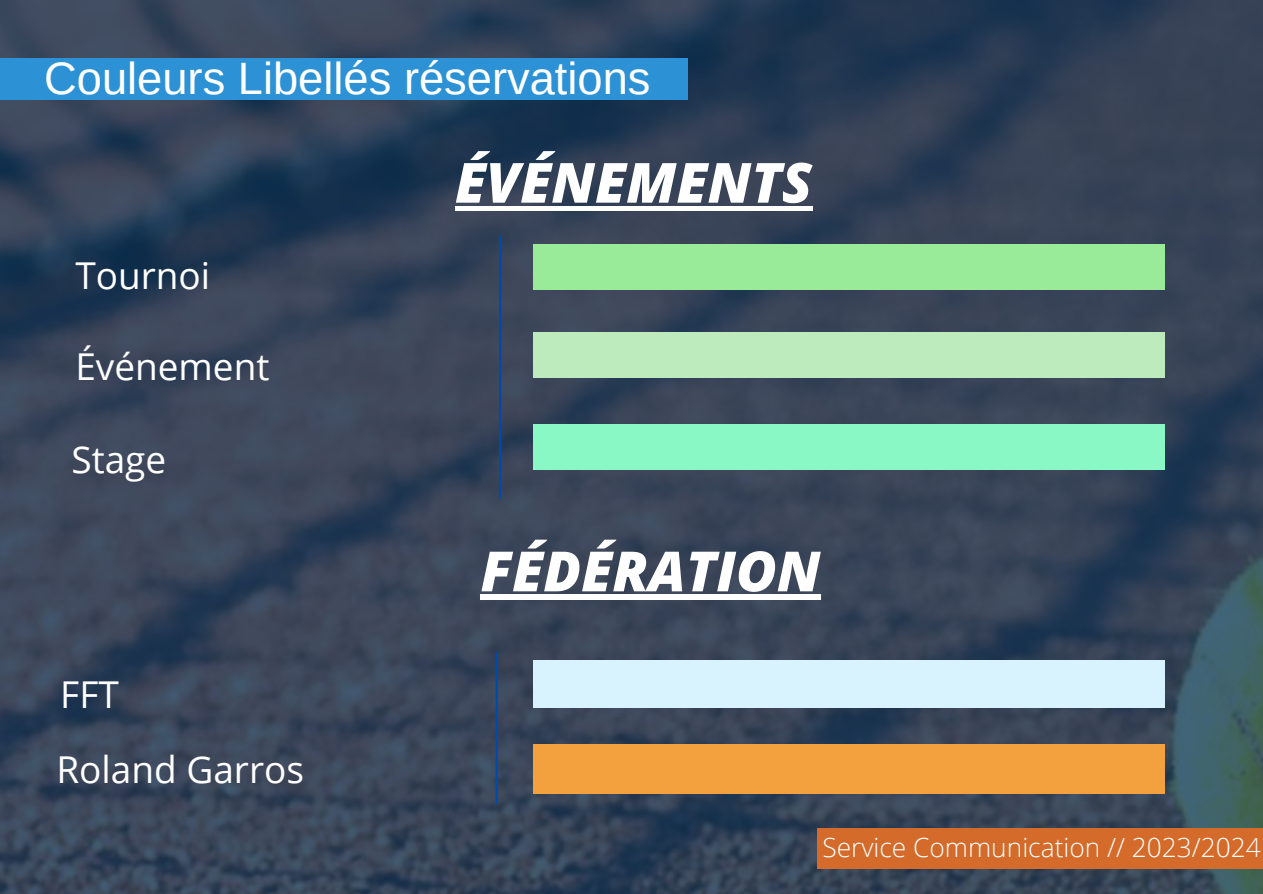
<style>
.page{position:relative;width:1263px;height:894px;background:#fff}
.page>*{position:absolute;margin:0;border:0;box-sizing:border-box;transform-origin:0 0}
.t1{font:italic 800 55.5px "Open Sans";color:#fff}
.t2{font:italic 800 55.35px "Open Sans";color:#fff}
.t3{font:45.3px "Arimo";color:#fff}
.t4{font:36.9px "Open Sans";color:#fff}
.t5{font:300 26.25px "Open Sans";color:#fff}
</style>
<div class="page">
<img style="left:0;top:0;width:1263px;height:893px">
<div style="left:0;top:58px;width:688px;height:41px;background:#2c92d5"></div>
<hr style="left:499px;top:237px;width:2px;height:260px;background:#004aad">
<hr style="left:496px;top:653px;width:2px;height:149px;background:#004aad">
<div style="left:817px;top:828px;width:446px;height:39px;background:#d46b2a"></div>
<div style="left:533px;top:245px;width:631px;height:45px;background:#99ea99"></div>
<div style="left:533px;top:332px;width:631px;height:45px;background:#bdebbd"></div>
<div style="left:533px;top:424px;width:631px;height:45px;background:#89f8c5"></div>
<div style="left:533px;top:660px;width:631px;height:47px;background:#d8f3fd"></div>
<div style="left:533px;top:743px;width:631px;height:50px;background:#f3a13f"></div>
<hr style="left:455px;top:206px;width:357px;height:4px;background:#fff">
<div style="left:481px;top:594px;width:340px;height:5px;background:#fff"></div>
<p class="t3" style="left:44px;top:53px;width:608px">Couleurs Libellés réservations</p>
<p class="t4" style="left:75px;top:250px;width:136px">Tournoi</p>
<p class="t4" style="left:75px;top:340px;width:196px">Événement</p>
<p class="t4" style="left:71px;top:433px;width:96px">Stage</p>
<p class="t4" style="left:60px;top:668px;width:60px">FFT</p>
<p class="t4" style="left:56px;top:743px;width:249px">Roland Garros</p>
<p class="t2" style="left:455px;top:143px;width:359px">ÉVÉNEMENTS</p>
<p class="t1" style="left:481px;top:532px;width:341px">FÉDÉRATION</p>
<p class="t5" style="left:822px;top:828px;width:440px">Service Communication // 2023/2024</p>
</div>
